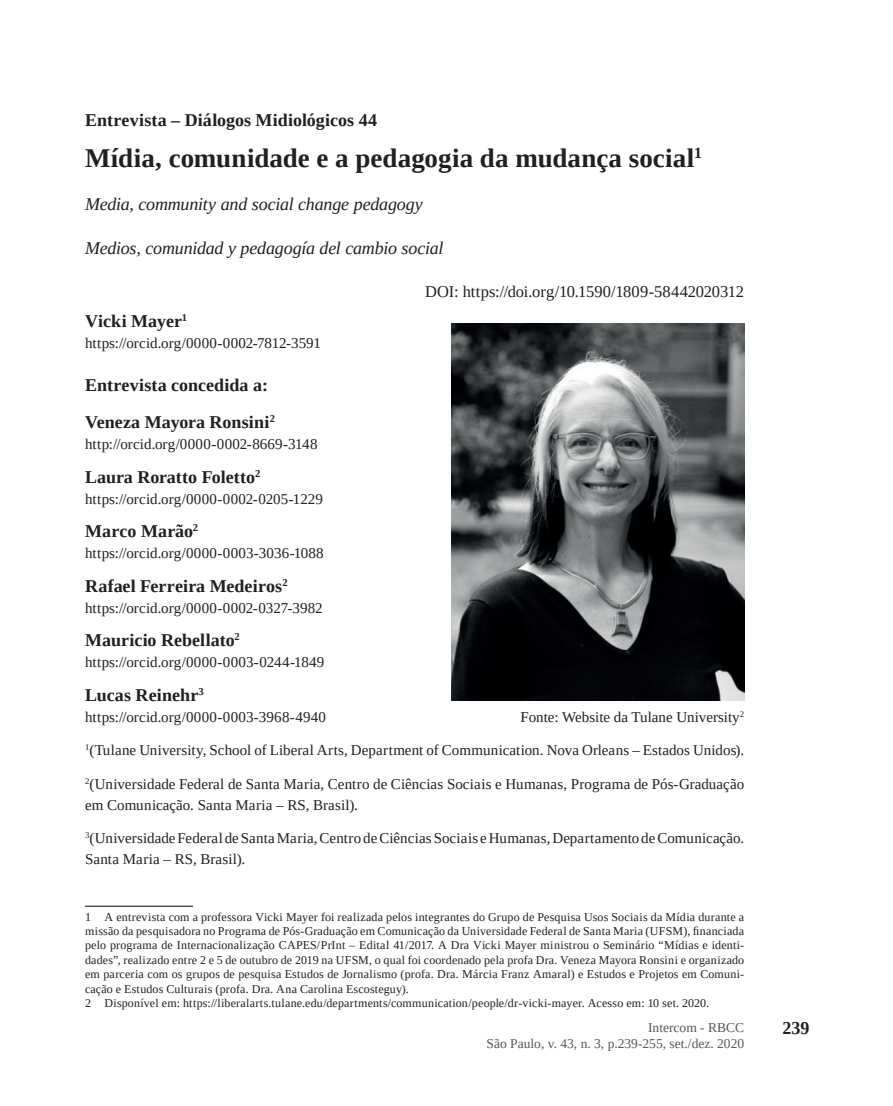
<style>
.page{position:relative;width:893px;height:1106px;background:#fff}
.page>*{position:absolute;margin:0;border:0;box-sizing:border-box;transform-origin:0 0}
.t1{font:700 27px "Liberation Serif";letter-spacing:.005em;color:#231f20}
.t2{font:700 18px/37.8px "Liberation Serif";letter-spacing:.005em;color:#231f20}
.t3{font:italic 18px "Liberation Serif";letter-spacing:-.01em;color:#231f20}
.t4{font:16.5px "Liberation Serif";letter-spacing:-.005em;color:#231f20}
.t5{font:15px/20.9px "Liberation Serif";letter-spacing:.01em;color:#231f20}
.t6{font:13.5px/16.2px "Liberation Serif";color:#57585a;text-align:right}
.t7{font:12px/14.4px "Liberation Serif";letter-spacing:.015em;color:#231f20}
</style>
<div class="page">
<hr style="left:85px;top:905px;width:108px;height:1px;background:#231f20">
<img style="left:451px;top:324px;width:293px;height:376px">
<h2 class="t2" style="left:85px;top:100px;width:294px">Entrevista – Diálogos Midiológicos 44</h2>
<h1 class="t1" style="left:85px;top:140px;width:618px">Mídia, comunidade e a pedagogia da mudança social<sup>1</sup></h1>
<h2 class="t3" style="left:85px;top:193px;width:339px">Media, community and social change pedagogy</h2>
<h2 class="t3" style="left:85px;top:236px;width:360px">Medios, comunidad y pedagogía del cambio social</h2>
<h3 class="t4" style="left:425px;top:281px;width:320px">DOI: https://doi.org/10.1590/1809-58442020312</h3>
<h2 class="t2" style="left:85px;top:301px;width:103px">Vicki Mayer<sup>1</sup></h2>
<p class="t5" style="left:85px;top:332px;width:237px">https://orcid.org/0000-0002-7812-3591</p>
<h2 class="t2" style="left:85px;top:365px;width:191px">Entrevista concedida a:<br>Veneza Mayora Ronsini<sup>2</sup></h2>
<p class="t5" style="left:85px;top:434px;width:234px">http://orcid.org/0000-0002-8669-3148</p>
<h2 class="t2" style="left:85px;top:457px;width:177px">Laura Roratto Foletto<sup>2</sup></h2>
<p class="t5" style="left:85px;top:488px;width:239px">https://orcid.org/0000-0002-0205-1229</p>
<h2 class="t2" style="left:85px;top:512px;width:115px">Marco Marão<sup>2</sup></h2>
<p class="t5" style="left:85px;top:542px;width:240px">https://orcid.org/0000-0003-3036-1088</p>
<h2 class="t2" style="left:85px;top:566px;width:204px">Rafael Ferreira Medeiros<sup>2</sup></h2>
<p class="t5" style="left:85px;top:597px;width:239px">https://orcid.org/0000-0002-0327-3982</p>
<h2 class="t2" style="left:85px;top:621px;width:156px">Mauricio Rebellato<sup>2</sup></h2>
<p class="t5" style="left:85px;top:651px;width:241px">https://orcid.org/0000-0003-0244-1849</p>
<h2 class="t2" style="left:85px;top:675px;width:120px">Lucas Reinehr<sup>3</sup></h2>
<p class="t5" style="left:85px;top:706px;width:242px">https://orcid.org/0000-0003-3968-4940</p>
<p class="t5" style="left:520px;top:706px;width:225px">Fonte: Website da Tulane University<sup>2</sup></p>
<p class="t5" style="left:85px;top:739px;width:661px"><sup>1</sup>(Tulane University, School of Liberal Arts, Department of Communication. Nova Orleans – Estados Unidos).</p>
<p class="t5" style="left:85px;top:773px;width:661px"><sup>2</sup>(Universidade Federal de Santa Maria, Centro de Ciências Sociais e Humanas, Programa de Pós-Graduação em Comunicação. Santa Maria – RS, Brasil).</p>
<p class="t5" style="left:85px;top:828px;width:660px"><sup>3</sup>(Universidade Federal de Santa Maria, Centro de Ciências Sociais e Humanas, Departamento de Comunicação.<br>Santa Maria – RS, Brasil).</p>
<p class="t7" style="left:85px;top:909px;width:661px">1 A entrevista com a professora Vicki Mayer foi realizada pelos integrantes do Grupo de Pesquisa Usos Sociais da Mídia durante a missão da pesquisadora no Programa de Pós-Graduação em Comunicação da Universidade Federal de Santa Maria (UFSM), financiada pelo programa de Internacionalização CAPES/PrInt – Edital 41/2017. A Dra Vicki Mayer ministrou o Seminário “Mídias e identi&shy;dades”, realizado entre 2 e 5 de outubro de 2019 na UFSM, o qual foi coordenado pela profa Dra. Veneza Mayora Ronsini e organizado em parceria com os grupos de pesquisa Estudos de Jornalismo (profa. Dra. Márcia Franz Amaral) e Estudos e Projetos em Comuni&shy;cação e Estudos Culturais (profa. Dra. Ana Carolina Escosteguy).<br>2 Disponível em: https://liberalarts.tulane.edu/departments/communication/people/dr-vicki-mayer. Acesso em: 10 set. 2020.</p>
<p class="t6" style="left:487px;top:1018px;width:259px">Intercom - RBCC<br>São Paulo, v. 43, n. 3, p.239-255, set./dez. 2020</p>
<h2 class="t2" style="left:782px;top:1009px;width:28px">239</h2>
</div>
